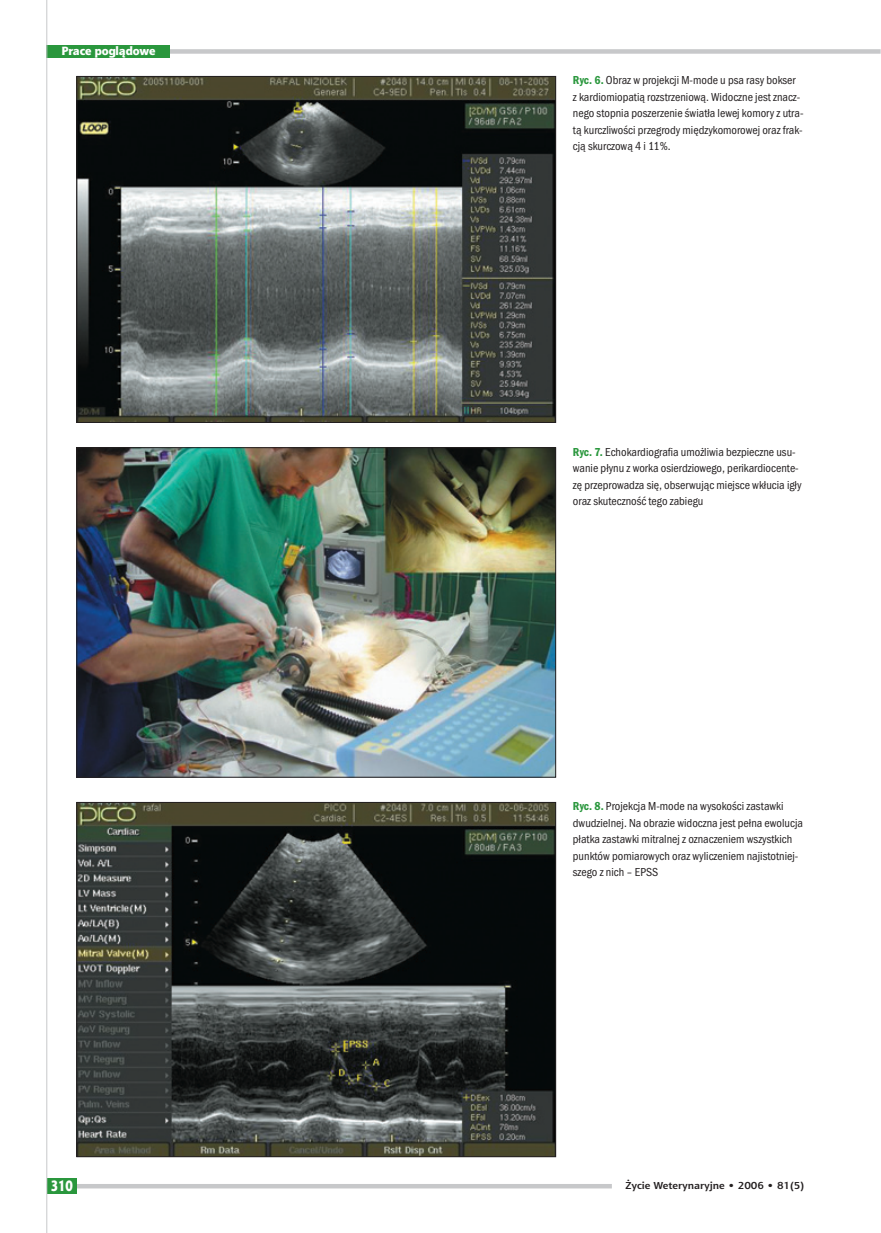
<style>
.page{position:relative;width:881px;height:1233px;background:#fff}
.page>*{position:absolute;margin:0;border:0;box-sizing:border-box;transform-origin:0 0}
.t1{font:15px "Aerton Cnd EFN Black";color:#fff}
.t2{font:12px/16.5px "Franklin Got Itc TOT Boo Con";color:#231f20}
.t3{font:12px "Aerton EFN Black";color:#fff}
.t4{font:700 10.2px "Aerton EFN";color:#231f20;scale:1.11 1}
.s1{font-family:"Franklin Got Itc TOT Dem Con";color:#2a973d}
</style>
<div class="page">
<div style="left:47px;top:49px;width:833px;height:5px;background:#c7c8ca"></div>
<div style="left:47px;top:45px;width:123px;height:13px;background:#2a973d"></div>
<hr style="left:47px;top:1184px;width:565px;height:4px;background:#c7c8ca">
<div style="left:47px;top:1178px;width:30px;height:15px;background:#2a973d"></div>
<hr style="left:46px;top:0;width:1px;height:1233px;background:#c7c8ca">
<img style="left:79px;top:804px;width:475px;height:351px">
<img style="left:79px;top:449px;width:475px;height:326px">
<div style="left:77px;top:447px;width:479px;height:330px;border:1px solid #231f20"></div>
<img style="left:79px;top:78px;width:475px;height:343px">
<p class="t3" style="left:61px;top:46px;width:96px">Prace poglądowe</p>
<p class="t2" style="left:573px;top:73px;width:232px"><span class="s1">Ryc. 6.</span> Obraz w projekcji M-mode u psa rasy bokser<br>z kardiomiopatią rozstrzeniową. Widoczne jest znacz&shy;nego stopnia poszerzenie światła lewej komory z utra&shy;tą kurczliwości przegrody międzykomorowej oraz frak&shy;cją skurczową 4 i 11%.</p>
<p class="t2" style="left:573px;top:445px;width:230px"><span class="s1">Ryc. 7.</span> Echokardiografia umożliwia bezpieczne usu&shy;wanie płynu z worka osierdziowego, perikardiocente&shy;zę przeprowadza się, obserwując miejsce wkłucia igły oraz skuteczność tego zabiegu</p>
<p class="t2" style="left:573px;top:799px;width:231px"><span class="s1">Ryc. 8.</span> Projekcja M-mode na wysokości zastawki dwudzielnej. Na obrazie widoczna jest pełna ewolucja płatka zastawki mitralnej z oznaczeniem wszystkich punktów pomiarowych oraz wyliczeniem najistotniej&shy;szego z nich – EPSS</p>
<p class="t1" style="left:51px;top:1180px;width:23px">310</p>
<p class="t4" style="left:625px;top:1182px;width:162px">Życie Weterynaryjne • 2006 • 81(5)</p>
</div>
